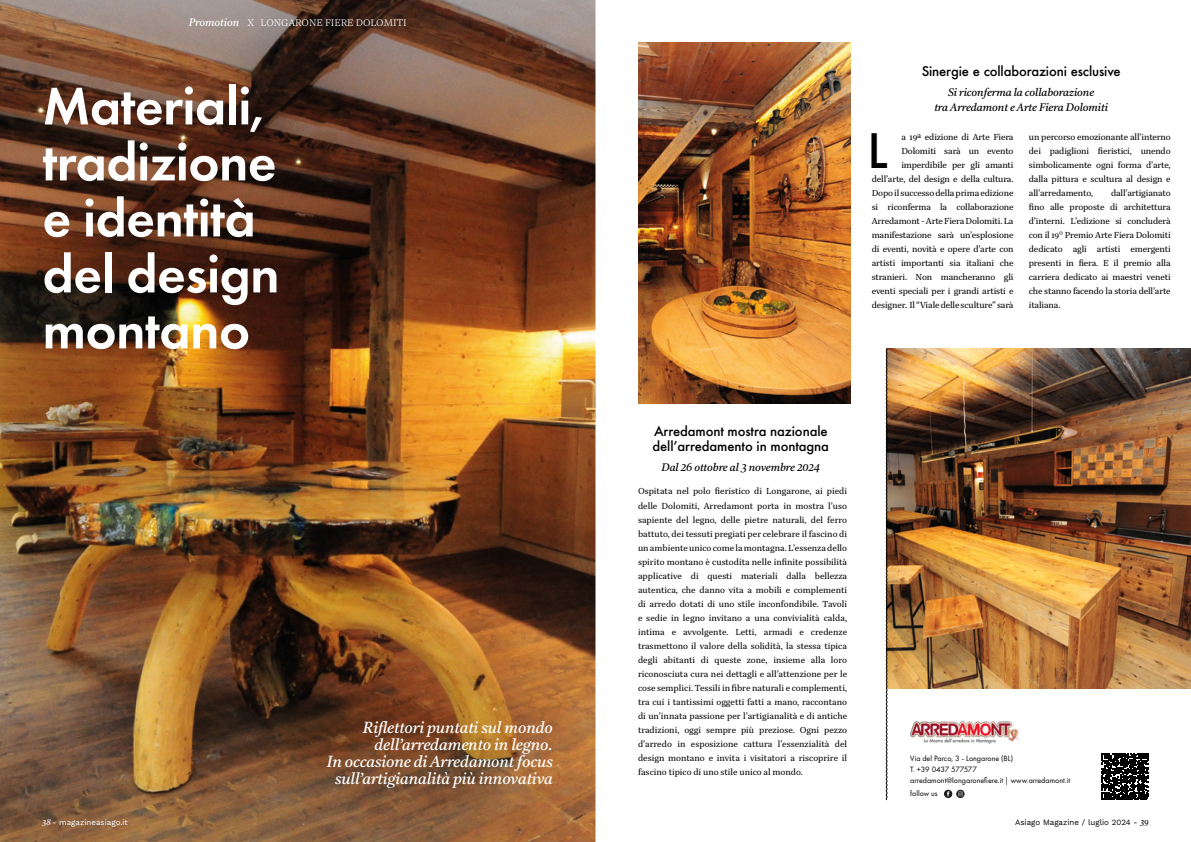
<style>
.page{position:relative;width:1191px;height:842px;background:#fff}
.page>*{position:absolute;margin:0;border:0;box-sizing:border-box;transform-origin:0 0}
.t1{font:600 55px/56px "Futura PT";letter-spacing:-.01em;color:#fff}
.t2{font:500 46.1px "Futura";color:#000}
.t3{font:italic 16px/17px "Tiro Tamil";letter-spacing:-.01em;color:#fff;text-align:right}
.t4{font:500 13px/15px "Futura";letter-spacing:-.01em;color:#000}
.t5{font:italic 11px/15px "Tiro Tamil";letter-spacing:-.01em;color:#000;text-align:center}
.t6{font:300 10px "Quinn Text";color:#fff}
.t7{font:9px/14px "Quinn Text";letter-spacing:-.015em;color:#000;text-align:justify}
.t8{font:8px/11px "Futura PT";color:#000}
.t9{font:8px "Work Sans";color:#000}
.t10{font:8px "Work Sans";color:#fff}
.s1{font-family:"Tiro Tamil";font-weight:400;font-style:italic;font-size:11px}
.s2{font-family:"Tiro Tamil";font-style:italic}
</style>
<div class="page">
<img style="left:0;top:0;width:595px;height:842px">
<img style="left:887px;top:349px;width:304px;height:340px">
<img style="left:638px;top:43px;width:212px;height:361px">
<svg style="left:956px;top:790px;width:8px;height:8px"></svg>
<svg style="left:958px;top:791px;width:4px;height:5px"></svg>
<svg style="left:944px;top:790px;width:8px;height:8px"></svg>
<svg style="left:885px;top:348px;width:2px;height:452px"></svg>
<svg style="left:1101px;top:753px;width:47px;height:47px"></svg>
<img style="left:910px;top:721px;width:109px;height:23px">
<p class="t6" style="left:189px;top:16px;width:219px"><span class="s1">Promotion</span> X LONGARONE FIERE DOLOMITI</p>
<h1 class="t1" style="left:43px;top:77px;width:238px">Materiali, tradizione e identità del design montano</h1>
<p class="t10" style="left:42px;top:816px;width:87px"><span class="s2">38</span> - magazineasiago.it</p>
<h3 class="t3" style="left:327px;top:719px;width:228px">Riflettori puntati sul mondo dell’arredamento in legno.<br>In occasione di Arredamont focus sull’artigianalità più innovativa</h3>
<h3 class="t4" style="left:921px;top:63px;width:200px">Sinergie e collaborazioni esclusive</h3>
<p class="t5" style="left:934px;top:85px;width:175px">Si riconferma la collaborazione<br>tra Arredamont e Arte Fiera Dolomiti</p>
<h2 class="t2" style="left:867px;top:119px;width:22px">L</h2>
<p class="t7" style="left:871px;top:130px;width:143px;text-align:right">a 19<sup>a</sup> edizione di Arte Fiera Dolomiti sarà un evento imperdibile per gli amanti dell’arte, del design e della cultura.<br>Dopo il successo della prima edizione si riconferma la collaborazione Arredamont - Arte Fiera Dolomiti. La manifestazione sarà un’esplosione di eventi, novità e opere d’arte con artisti importanti sia italiani che stranieri. Non mancheranno gli eventi speciali per i grandi artisti e designer. Il “Viale delle sculture” sarà</p>
<p class="t7" style="left:1029px;top:130px;width:143px">un percorso emozionante all’interno dei padiglioni fieristici, unendo simbolicamente ogni forma d’arte, dalla pittura e scultura al design e all’arredamento,</p>
<p class="t7" style="left:1029px;top:186px;width:143px;text-indent:82px">dall’artigianato fino alle proposte di architettura d’interni. L’edizione si concluderà con il 19° Premio Arte Fiera Dolomiti dedicato agli artisti emergenti presenti in fiera. E il premio alla carriera dedicato ai maestri veneti che stanno facendo la storia dell’arte italiana.</p>
<h3 class="t4" style="left:652px;top:423px;width:178px">Arredamont mostra nazionale dell’arredamento in montagna</h3>
<p class="t5" style="left:661px;top:460px;width:160px">Dal 26 ottobre al 3 novembre 2024</p>
<p class="t7" style="left:638px;top:484px;width:211px">Ospitata nel polo fieristico di Longarone, ai piedi delle Dolomiti, Arredamont porta in mostra l’uso sapiente del legno, delle pietre naturali, del ferro battuto, dei tessuti pregiati per celebrare il fascino di un ambiente unico come la montagna. L’essenza dello spirito montano è custodita nelle infinite possibilità applicative di questi materiali dalla bellezza autentica, che danno vita a mobili e complementi di arredo dotati di uno stile inconfondibile. Tavoli e sedie in legno invitano a una convivialità calda, intima e avvolgente. Letti, armadi e credenze trasmettono il valore della solidità, la stessa tipica degli abitanti di queste zone, insieme alla loro riconosciuta cura nei dettagli e all’attenzione per le cose semplici. Tessili in fibre naturali e complementi, tra cui i tantissimi oggetti fatti a mano, raccontano di un’innata passione per l’artigianalità e di antiche tradizioni, oggi sempre più preziose. Ogni pezzo d’arredo in esposizione cattura l’essenzialità del design montano e invita i visitatori a riscoprire il fascino tipico di uno stile unico al mondo.</p>
<p class="t8" style="left:910px;top:753px;width:161px">Via del Parco, 3 - Longarone (BL)<br>T. +39 0437 577577 arredamont@longaronefiere.it | www.arredamont.it</p>
<p class="t8" style="left:910px;top:788px;width:29px">follow us</p>
<p class="t9" style="left:1015px;top:816px;width:135px">Asiago Magazine / luglio 2024 - <span class="s2">39</span></p>
</div>
